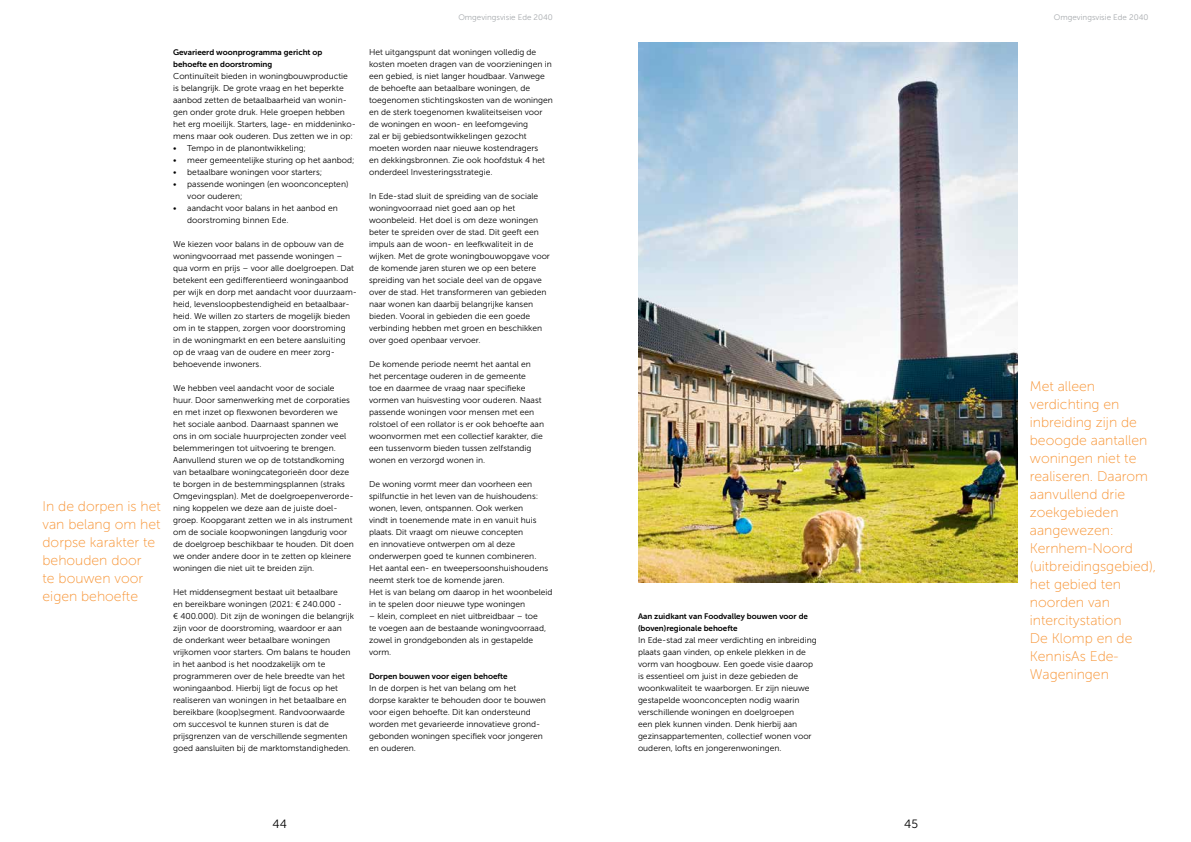
<style>
.page{position:relative;width:1191px;height:842px;background:#fff}
.page>*{position:absolute;margin:0;border:0;box-sizing:border-box;transform-origin:0 0}
.Qoute{font:14px/18px "Museo Sans 100";color:#f7902d}
.t1{font:12px "Museo Sans 300";color:#000}
.alinea{font:8.5px/12px "Museo Sans 300";color:#000}
.t2{font:8px/12px "Museo Sans 700";color:#000}
.t3{font:8px "Museo Sans 300";color:#a7aaae}
</style>
<div class="page">
<img style="left:638px;top:43px;width:379px;height:540px">
<p class="Qoute" style="left:43px;top:497px;width:120px">In de dorpen is het van belang om het dorpse karakter te behouden door<br>te bouwen voor eigen behoefte</p>
<h5 class="t2" style="left:173px;top:46px;width:151px">Gevarieerd woonprogramma gericht op behoefte en doorstroming</h5>
<p class="alinea" style="left:173px;top:70px;width:184px">Continuïteit bieden in woningbouwproductie<br>is belangrijk. De grote vraag en het beperkte aanbod zetten de betaalbaarheid van wonin&shy;gen onder grote druk. Hele groepen hebben het erg moeilijk. Starters, lage- en middeninko&shy;mens maar ook ouderen. Dus zetten we in op:</p>
<p class="alinea" style="left:173px;top:142px;width:134px">• Tempo in de planontwikkeling;</p>
<p class="alinea" style="left:173px;top:154px;width:183px">• meer gemeentelijke sturing op het aanbod;</p>
<p class="alinea" style="left:173px;top:166px;width:151px">• betaalbare woningen voor starters;</p>
<p class="alinea" style="left:187px;top:178px;width:163px;text-indent:-14px">• passende woningen (en woonconcepten) voor ouderen;</p>
<p class="alinea" style="left:187px;top:202px;width:152px;text-indent:-14px">• aandacht voor balans in het aanbod en doorstroming binnen Ede.</p>
<p class="alinea" style="left:173px;top:238px;width:185px">We kiezen voor balans in de opbouw van de woningvoorraad met passende woningen – qua vorm en prijs – voor alle doelgroepen. Dat betekent een gedifferentieerd woningaanbod per wijk en dorp met aandacht voor duurzaam&shy;heid, levensloopbestendigheid en betaalbaar&shy;heid. We willen zo starters de mogelijk bieden om in te stappen, zorgen voor doorstroming<br>in de woningmarkt en een betere aansluiting op de vraag van de oudere en meer zorg&shy;behoevende inwoners.</p>
<p class="alinea" style="left:173px;top:382px;width:182px">We hebben veel aandacht voor de sociale huur. Door samenwerking met de corporaties en met inzet op flexwonen bevorderen we<br>het sociale aanbod. Daarnaast spannen we ons in om sociale huurprojecten zonder veel belemmeringen tot uitvoering te brengen.<br>Aanvullend sturen we op de totstandkoming van betaalbare woningcategorieën door deze te borgen in de bestemmingsplannen (straks Omgevingsplan). Met de doelgroepenverorde&shy;ning koppelen we deze aan de juiste doel&shy;groep. Koopgarant zetten we in als instrument om de sociale koopwoningen langdurig voor de doelgroep beschikbaar te houden. Dit doen we onder andere door in te zetten op kleinere woningen die niet uit te breiden zijn.</p>
<p class="alinea" style="left:173px;top:586px;width:182px">Het middensegment bestaat uit betaalbare<br>en bereikbare woningen (2021: € 240.000 -<br>€ 400.000). Dit zijn de woningen die belangrijk zijn voor de doorstroming, waardoor er aan<br>de onderkant weer betaalbare woningen vrijkomen voor starters. Om balans te houden in het aanbod is het noodzakelijk om te programmeren over de hele breedte van het woningaanbod. Hierbij ligt de focus op het realiseren van woningen in het betaalbare en bereikbare (koop)segment. Randvoorwaarde om succesvol te kunnen sturen is dat de prijsgrenzen van de verschillende segmenten goed aansluiten bij de marktomstandigheden.</p>
<p class="t3" style="left:458px;top:13px;width:96px">Omgevingsvisie Ede 2040</p>
<p class="t3" style="left:1053px;top:13px;width:96px">Omgevingsvisie Ede 2040</p>
<p class="alinea" style="left:369px;top:46px;width:185px">Het uitgangspunt dat woningen volledig de kosten moeten dragen van de voorzieningen in een gebied, is niet langer houdbaar. Vanwege de behoefte aan betaalbare woningen, de toegenomen stichtingskosten van de woningen en de sterk toegenomen kwaliteitseisen voor de woningen en woon- en leefomgeving<br>zal er bij gebiedsontwikkelingen gezocht moeten worden naar nieuwe kostendragers<br>en dekkingsbronnen. Zie ook hoofdstuk 4 het onderdeel Investeringsstrategie.</p>
<p class="alinea" style="left:369px;top:190px;width:182px">In Ede-stad sluit de spreiding van de sociale woningvoorraad niet goed aan op het woonbeleid. Het doel is om deze woningen beter te spreiden over de stad. Dit geeft een impuls aan de woon- en leefkwaliteit in de wijken. Met de grote woningbouwopgave voor de komende jaren sturen we op een betere spreiding van het sociale deel van de opgave over de stad. Het transformeren van gebieden naar wonen kan daarbij belangrijke kansen bieden. Vooral in gebieden die een goede verbinding hebben met groen en beschikken over goed openbaar vervoer.</p>
<p class="alinea" style="left:369px;top:358px;width:176px">De komende periode neemt het aantal en het percentage ouderen in de gemeente<br>toe en daarmee de vraag naar specifieke vormen van huisvesting voor ouderen. Naast passende woningen voor mensen met een rolstoel of een rollator is er ook behoefte aan woonvormen met een collectief karakter, die een tussenvorm bieden tussen zelfstandig wonen en verzorgd wonen in.</p>
<p class="alinea" style="left:369px;top:478px;width:185px">De woning vormt meer dan voorheen een spilfunctie in het leven van de huishoudens: wonen, leven, ontspannen. Ook werken<br>vindt in toenemende mate in en vanuit huis plaats. Dit vraagt om nieuwe concepten<br>en innovatieve ontwerpen om al deze onderwerpen goed te kunnen combineren.<br>Het aantal een- en tweepersoonshuishoudens neemt sterk toe de komende jaren.<br>Het is van belang om daarop in het woonbeleid in te spelen door nieuwe type woningen</p>
<p class="alinea" style="left:369px;top:610px;width:179px">– klein, compleet en niet uitbreidbaar – toe te voegen aan de bestaande woningvoorraad, zowel in grondgebonden als in gestapelde vorm.</p>
<h5 class="t2" style="left:369px;top:670px;width:140px">Dorpen bouwen voor eigen behoefte</h5>
<p class="alinea" style="left:369px;top:682px;width:178px">In de dorpen is het van belang om het<br>dorpse karakter te behouden door te bouwen voor eigen behoefte. Dit kan ondersteund worden met gevarieerde innovatieve grond&shy;gebonden woningen specifiek voor jongeren en ouderen.</p>
<h5 class="t2" style="left:638px;top:610px;width:171px">Aan zuidkant van Foodvalley bouwen voor de (boven)regionale behoefte</h5>
<p class="alinea" style="left:638px;top:634px;width:180px">In Ede-stad zal meer verdichting en inbreiding plaats gaan vinden, op enkele plekken in de vorm van hoogbouw. Een goede visie daarop is essentieel om juist in deze gebieden de woonkwaliteit te waarborgen. Er zijn nieuwe gestapelde woonconcepten nodig waarin verschillende woningen en doelgroepen<br>een plek kunnen vinden. Denk hierbij aan gezinsappartementen, collectief wonen voor ouderen, lofts en jongerenwoningen.</p>
<p class="Qoute" style="left:1029px;top:377px;width:128px">Met alleen verdichting en inbreiding zijn de beoogde aantallen woningen niet te realiseren. Daarom aanvullend drie zoekgebieden aangewezen:<br>Kernhem-Noord (uitbreidingsgebied), het gebied ten noorden van intercitystation<br>De Klomp en de<br>KennisAs Ede-<br>Wageningen</p>
<h2 class="t1" style="left:272px;top:818px;width:16px">44</h2>
<h2 class="t1" style="left:904px;top:818px;width:15px">45</h2>
</div>
